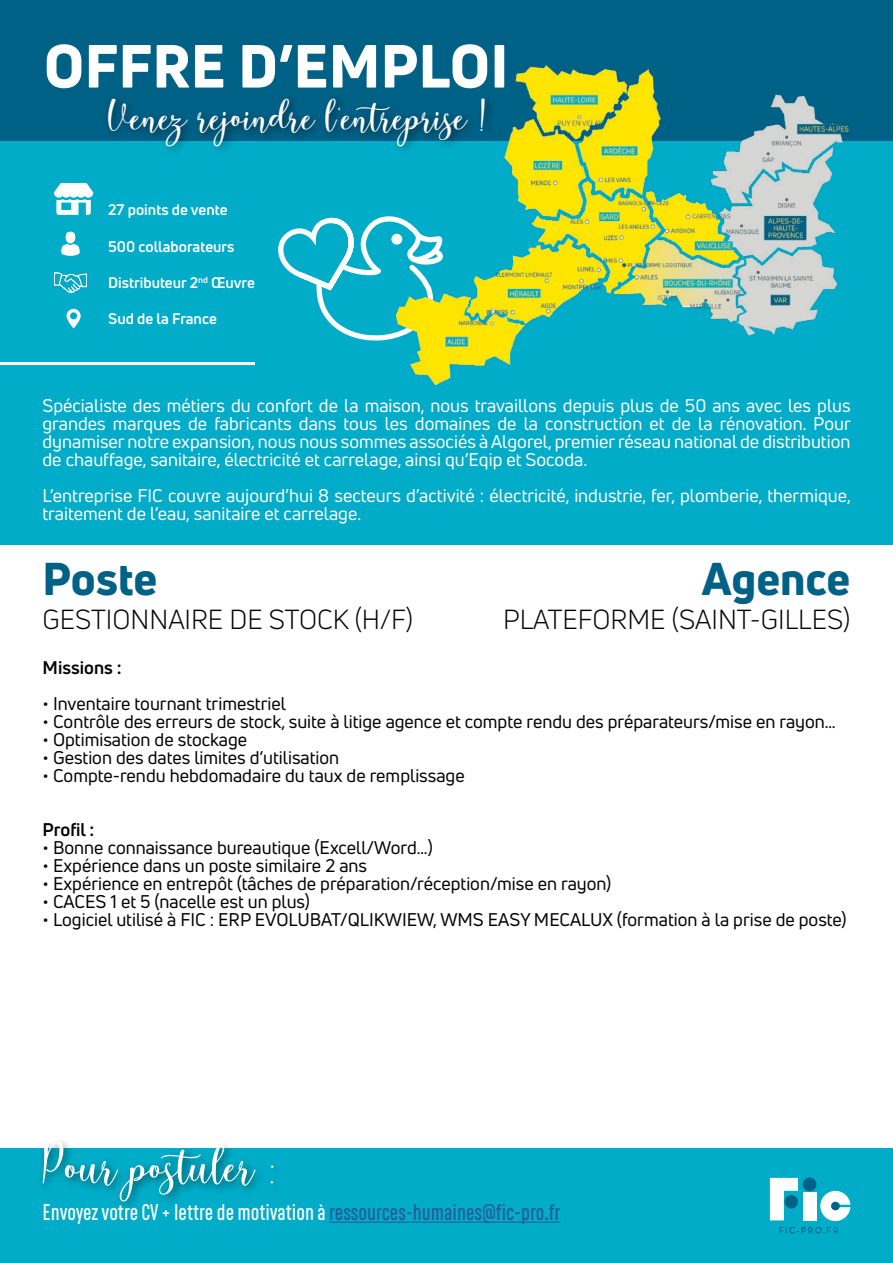
<style>
.page{position:relative;width:893px;height:1263px;background:#fff}
.page>*{position:absolute;margin:0;border:0;box-sizing:border-box;transform-origin:0 0}
.t1{font:800 59.55px "Uni Neue";color:#fff}
.t2{font:53.7px "magnum";color:#fff}
.t3{font:45px "magnum";color:#fff}
.t4{font:800 45px "Uni Neue";color:#006187}
.t5{font:27px "Uni Neue";color:#020203}
.t6{font:600 22.5px "RF Rufo";color:#fff}
.t7{font:18px "Uni Neue";color:#020203}
.t8{font:18px/18px "Uni Neue";color:#fff;text-align:justify}
.t9{font:700 18px "Uni Neue";color:#020203}
.t10{font:700 15px "Uni Neue";color:#fff}
.s1{color:#275b9b}
</style>
<div class="page">
<div style="left:0;top:0;width:893px;height:154px;background:#006187"></div>
<div style="left:0;top:141px;width:893px;height:403px;background:#00acc8"></div>
<div style="left:103px;top:93px;width:392px;height:64px;background:#000;opacity:.5"></div>
<div style="left:0;top:1148px;width:893px;height:115px;background:#00acc8"></div>
<svg style="left:820px;top:1191px;width:30px;height:30px"></svg>
<div style="left:803px;top:1177px;width:13px;height:14px;background:#006187;border-radius:50%"></div>
<div style="left:803px;top:1192px;width:13px;height:28px;background:#fff"></div>
<svg style="left:770px;top:1178px;width:28px;height:42px"></svg>
<div style="left:785px;top:1195px;width:13px;height:13px;background:#006187;border-radius:50%"></div>
<svg style="left:779px;top:1227px;width:59px;height:6px"></svg>
<div style="left:37px;top:1137px;width:247px;height:75px;background:#000;opacity:.5"></div>
<img style="left:55px;top:272px;width:31px;height:20px">
<svg style="left:67px;top:309px;width:14px;height:19px"></svg>
<svg style="left:54px;top:183px;width:39px;height:32px"></svg>
<div style="left:66px;top:232px;width:9px;height:11px;background:#fff;border-radius:50%"></div>
<svg style="left:61px;top:244px;width:19px;height:12px"></svg>
<svg style="left:278px;top:216px;width:119px;height:125px"></svg>
<img style="left:397px;top:65px;width:453px;height:319px">
<hr style="left:0;top:362px;width:255px;height:3px;background:#fff">
<hr style="left:329px;top:1221px;width:231px;height:2px;background:#275b9b">
<h1 class="t1" style="left:44px;top:26px;width:466px">OFFRE D’EMPLOI</h1>
<h3 class="t3" style="left:108px;top:91px;width:381px">Venez rejoindre l’entreprise !</h3>
<p class="t10" style="left:108px;top:200px;width:121px">27 points de vente</p>
<p class="t10" style="left:108px;top:237px;width:128px">500 collaborateurs</p>
<p class="t10" style="left:108px;top:273px;width:148px">Distributeur 2<sup>nd</sup> Œuvre</p>
<p class="t10" style="left:108px;top:309px;width:110px">Sud de la France</p>
<p class="t8" style="left:43px;top:397px;width:810px">Spécialiste des métiers du confort de la maison, nous travaillons depuis plus de 50 ans avec les plus grandes marques de fabricants dans tous les domaines de la construction et de la rénovation. Pour dynamiser notre expansion, nous nous sommes associés à Algorel, premier réseau national de distribution de chauffage, sanitaire, électricité et carrelage, ainsi qu’Eqip et Socoda.</p>
<p class="t8" style="left:43px;top:487px;width:810px">L’entreprise FIC couvre aujourd’hui 8 secteurs d’activité : électricité, industrie, fer, plomberie, thermique, traitement de l’eau, sanitaire et carrelage.</p>
<h3 class="t4" style="left:43px;top:548px;width:116px">Poste</h3>
<h3 class="t4" style="left:702px;top:548px;width:150px">Agence</h3>
<h3 class="t5" style="left:43px;top:603px;width:372px">GESTIONNAIRE DE STOCK (H/F)</h3>
<h3 class="t5" style="left:503px;top:603px;width:349px">PLATEFORME (SAINT-GILLES)</h3>
<p class="t9" style="left:43px;top:656px;width:81px">Missions :</p>
<p class="t7" style="left:43px;top:692px;width:245px">• Inventaire tournant trimestriel</p>
<p class="t7" style="left:43px;top:710px;width:795px">• Contrôle des erreurs de stock, suite à litige agence et compte rendu des préparateurs/mise en rayon…</p>
<p class="t7" style="left:43px;top:728px;width:206px">• Optimisation de stockage</p>
<p class="t7" style="left:43px;top:746px;width:298px">• Gestion des dates limites d’utilisation</p>
<p class="t7" style="left:43px;top:764px;width:424px">• Compte-rendu hebdomadaire du taux de remplissage</p>
<p class="t9" style="left:43px;top:818px;width:53px">Profil :</p>
<p class="t7" style="left:43px;top:836px;width:392px">• Bonne connaissance bureautique (Excell/Word…)</p>
<p class="t7" style="left:43px;top:854px;width:326px">• Expérience dans un poste similaire 2 ans</p>
<p class="t7" style="left:43px;top:872px;width:570px">• Expérience en entrepôt (tâches de préparation/réception/mise en rayon)</p>
<p class="t7" style="left:43px;top:890px;width:269px">• CACES 1 et 5 (nacelle est un plus)</p>
<p class="t7" style="left:43px;top:908px;width:806px">• Logiciel utilisé à FIC : ERP EVOLUBAT/QLIKWIEW, WMS EASY MECALUX (formation à la prise de poste)</p>
<h2 class="t2" style="left:43px;top:1136px;width:237px">Pour postuler :</h2>
<p class="t6" style="left:43px;top:1200px;width:519px">Envoyez votre CV + lettre de motivation à <span class="s1">ressources-humaines@fic-pro.fr</span></p>
</div>
